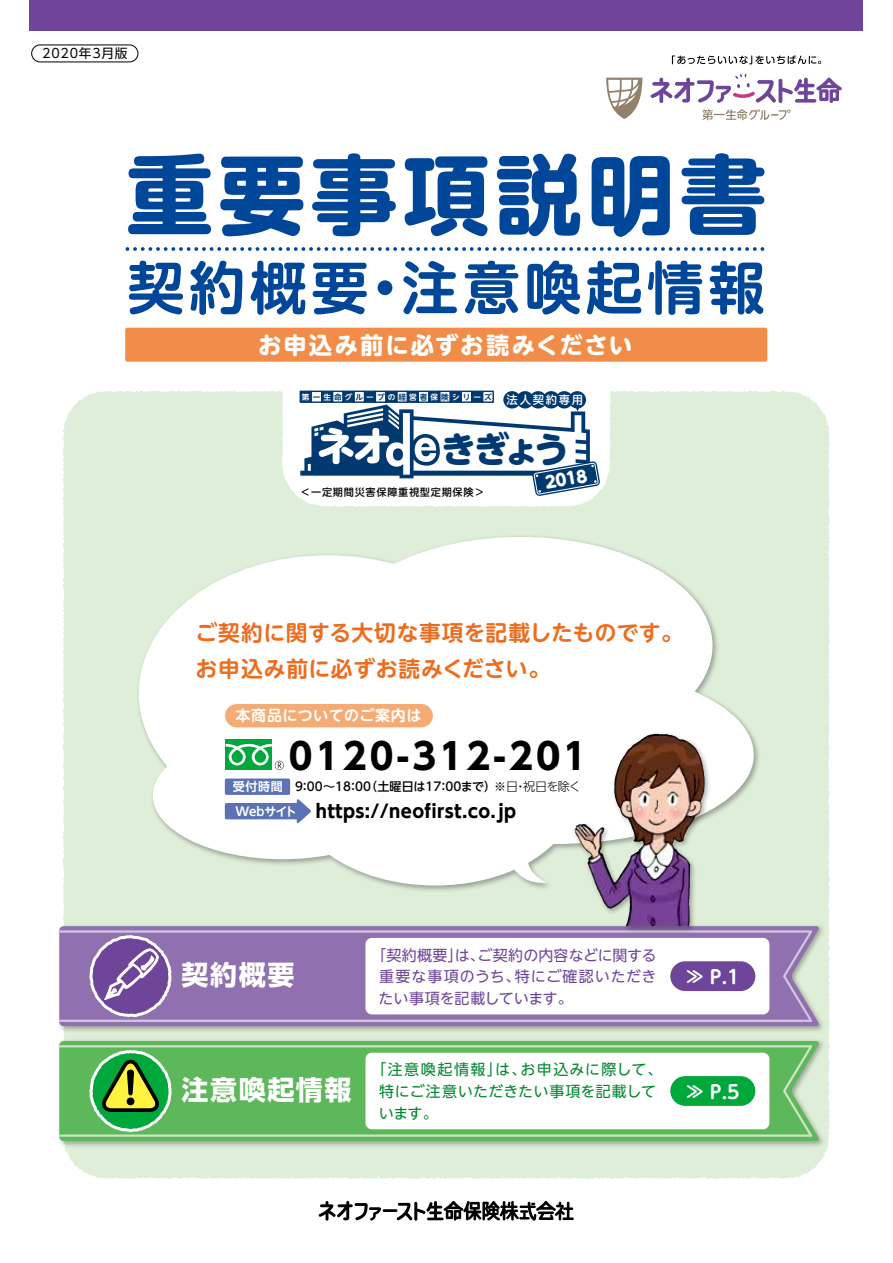
<style>
.page{position:relative;width:893px;height:1263px;background:#fff}
.page>*{position:absolute;margin:0;border:0;box-sizing:border-box;transform-origin:0 0}
.t1{font:700 87px "UD Shin M Go Pro";letter-spacing:.06em;color:#004799}
.t2{font:700 57px "UD Shin M Go Pro De";letter-spacing:.075em;color:#004799}
.t3{font:700 36px "UD Shin Go NT Pro";letter-spacing:.09em;color:#000}
.t4{font:800 35.4px "UD Shin M Go Pro";color:#003870}
.t5{font:700 27px "UD Shin Go NT Pro";letter-spacing:.06em;color:#fff}
.t6{font:700 23.25px "UD Shin M Go Pro";letter-spacing:.09em;color:#fff}
.t7{font:700 21.75px/36px "UD Shin M Go Pro De";letter-spacing:.025em;color:#ed6d1f}
.t8{font:700 18.75px "UD Shin M Go Pro De";color:#fff}
.t9{font:700 18px "UD Shin Go NT Pro";letter-spacing:.02em;color:#000}
.t10{font:800 16.5px "UD Shin M Go Pro";color:#fff}
.t11{font:15px/21.8px "UD Shin Go NT Pro";letter-spacing:.025em;color:#6e4598;text-align:justify}
.t12{font:15px/21.8px "UD Shin Go NT Pro";letter-spacing:.045em;color:#00872e}
.t13{font:700 15px "UD Shin M Go Pro De";letter-spacing:.03em;color:#fff}
.t14{font:12.75px "UD Shin Go NT Pro";letter-spacing:.06em;color:#000}
.t15{font:500 12px "UD Shin Go NT Pro";letter-spacing:.02em;color:#000}
.t16{font:700 12px "UD Shin Go NT Pro De";color:#fff}
.t17{font:500 11.4px "UD Shin M Go Pro";letter-spacing:.15em;color:#fff}
.t18{font:500 10.2px "UD Shin M Go Pro";letter-spacing:.07em;color:#000}
.t19{font:700 7.65px "UD Shin M Go Pro De";letter-spacing:.4em;color:#fff}
.s1{color:#003870}
.s2{font-weight:300}
.s3{font-family:"UD Shin Go NT Pro De";font-size:12px;color:#fff}
</style>
<div class="page">
<div style="left:30px;top:0;width:833px;height:30px;background:#6e4598"></div>
<div style="left:125px;top:328px;width:642px;height:34px;background:#f18d49;border-radius:2px"></div>
<div style="left:63px;top:391px;width:767px;height:788px;background:#dfeed8"></div>
<hr style="left:383px;top:1209px;width:14px;height:3px;background:#000">
<svg style="left:397px;top:1201px;width:177px;height:20px"></svg>
<svg style="left:319px;top:1201px;width:62px;height:20px"></svg>
<svg style="left:127px;top:247px;width:638px;height:4px"></svg>
<div style="left:134px;top:533px;width:628px;height:361px;background:#dfeed8"></div>
<svg style="left:139px;top:537px;width:615px;height:348px"></svg>
<div style="left:226px;top:739px;width:46px;height:31px;background:#00a73c"></div>
<svg style="left:226px;top:744px;width:58px;height:26px"></svg>
<div style="left:225px;top:704px;width:208px;height:23px;background:#f5ab74;border-radius:12px"></div>
<img style="left:59px;top:922px;width:769px;height:113px">
<svg style="left:59px;top:926px;width:760px;height:100px;background:#977cb2"></svg>
<svg style="left:59px;top:929px;width:756px;height:94px;background:#997db5"></svg>
<div style="left:365px;top:938px;width:404px;height:76px;background:#fff;border-radius:6px"></div>
<div style="left:670px;top:961px;width:85px;height:30px;background:#6e4598;border-radius:15px"></div>
<img style="left:59px;top:1037px;width:769px;height:112px">
<svg style="left:59px;top:1041px;width:760px;height:100px;background:#66ba64"></svg>
<svg style="left:59px;top:1044px;width:756px;height:94px;background:#6dbd6a"></svg>
<div style="left:365px;top:1053px;width:404px;height:76px;background:#fff;border-radius:6px"></div>
<div style="left:670px;top:1076px;width:85px;height:30px;background:#00a73b;border-radius:15px"></div>
<svg style="left:224px;top:799px;width:88px;height:26px"></svg>
<div style="left:226px;top:779px;width:63px;height:15px;background:#5b73b4"></div>
<div style="left:225px;top:778px;width:65px;height:17px;border:2px solid #5b73b4"></div>
<svg style="left:88px;top:1048px;width:85px;height:86px;background:#5cae52"></svg>
<svg style="left:88px;top:933px;width:85px;height:86px;background:#9273b1"></svg>
<img style="left:557px;top:720px;width:183px;height:299px">
<img style="left:614px;top:734px;width:38px;height:97px">
<div style="left:31px;top:45px;width:107px;height:17px;border:1px solid #000;border-radius:9px"></div>
<svg style="left:606px;top:78px;width:36px;height:41px"></svg>
<svg style="left:702px;top:109px;width:88px;height:11px"></svg>
<svg style="left:651px;top:74px;width:191px;height:29px"></svg>
<svg style="left:672px;top:55px;width:149px;height:9px"></svg>
<svg style="left:282px;top:390px;width:329px;height:117px"></svg>
<p class="t14" style="left:42px;top:43px;width:87px">2020年3月版</p>
<h1 class="t1" style="left:126px;top:124px;width:642px">重要事項説明書</h1>
<h2 class="t2" style="left:127px;top:241px;width:639px">契約概要・注意喚起情報</h2>
<h3 class="t6" style="left:258px;top:326px;width:376px">お申込み前に必ずお読みください</h3>
<p class="t19" style="left:302px;top:391px;width:191px">第<span class="s1">一</span>生<span class="s1">命</span>グ<span class="s1">ル</span>ー<span class="s1">プ</span>の<span class="s1">経</span>営<span class="s1">者</span>保<span class="s1">険</span>シ<span class="s1">リ</span>ー<span class="s1">ズ</span></p>
<p class="t17" style="left:507px;top:390px;width:78px">法人契約専用</p>
<h3 class="t4" style="left:441px;top:421px;width:130px">きぎょう</h3>
<p class="t10" style="left:543px;top:470px;width:44px;rotate:-10deg">2018</p>
<p class="t18" style="left:300px;top:483px;width:186px">＜一定期間災害保障重視型定期保険＞</p>
<h3 class="t7" style="left:195px;top:614px;width:489px">ご契約に関する大切な事項を記載したものです。お申込み前に必ずお読みください。</h3>
<p class="t13" style="left:236px;top:703px;width:187px">本商品についてのご案内は</p>
<h3 class="t3" style="left:289px;top:726px;width:299px">0120-312-201</h3>
<p class="t16" style="left:233px;top:777px;width:51px">受付時間</p>
<p class="t15" style="left:295px;top:777px;width:287px">9：00～18：00（土曜日は17：00まで）<span class="s2">※日・祝日を除く</span></p>
<p class="t9" style="left:235px;top:796px;width:282px"><span class="s3">Webサイト</span> https://neofirst.co.jp</p>
<h3 class="t5" style="left:181px;top:952px;width:114px">契約概要</h3>
<h3 class="t5" style="left:181px;top:1067px;width:172px">注意喚起情報</h3>
<p class="t11" style="left:379px;top:944px;width:279px;text-indent:-8px">「契約概要」は、ご契約の内容などに関する重要な事項のうち、特にご確認いただきたい事項を記載しています。</p>
<p class="t12" style="left:379px;top:1058px;width:285px;text-indent:-8px">「注意喚起情報」は、お申込みに際して、特にご注意いただきたい事項を記載しています。</p>
<p class="t8" style="left:686px;top:961px;width:55px">≫ P.1</p>
<p class="t8" style="left:686px;top:1076px;width:55px">≫ P.5</p>
</div>
